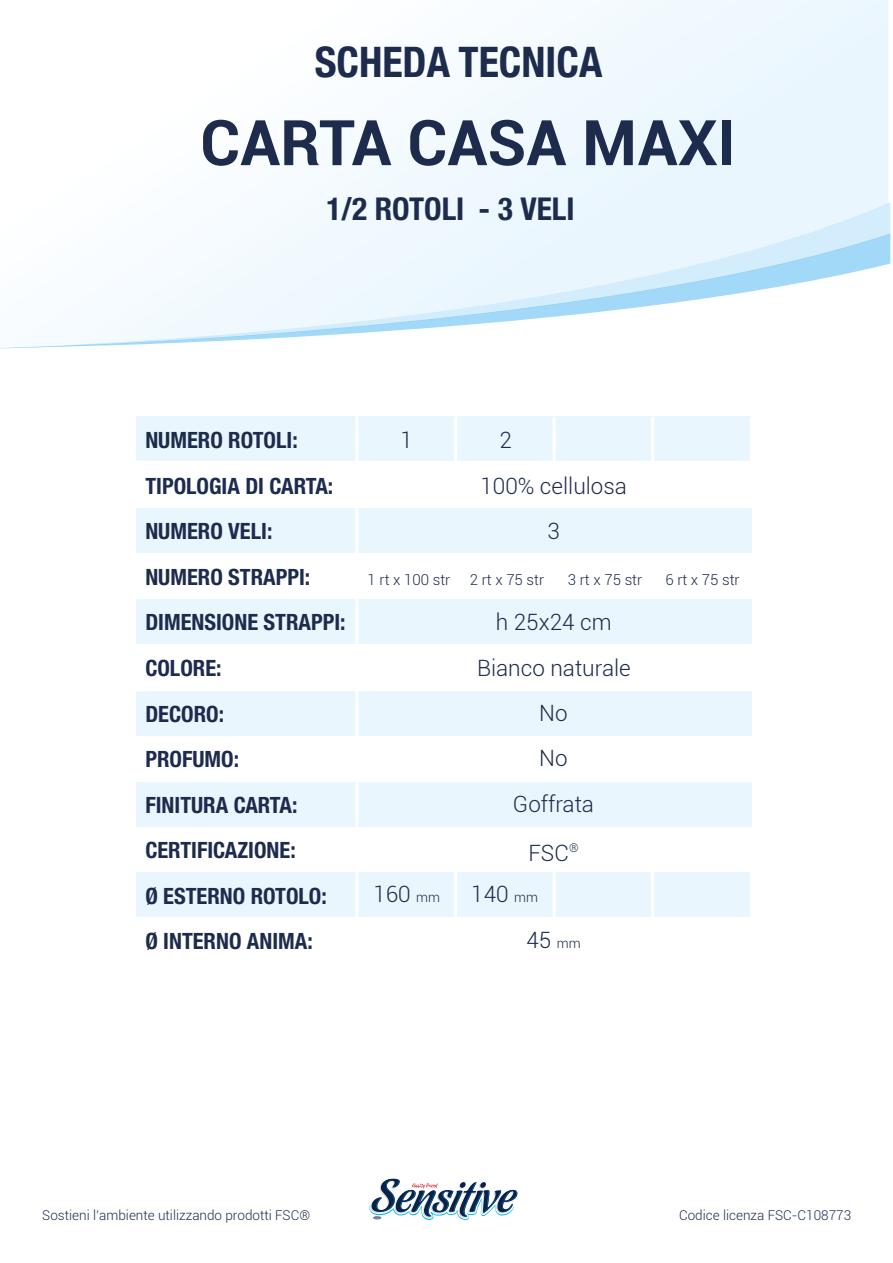
<style>
.page{position:relative;width:893px;height:1263px;background:#fff}
.page>*{position:absolute;margin:0;border:0;box-sizing:border-box;transform-origin:0 0}
.t1{font:700 63px "Roboto";color:#1d2b4d}
.t2{font:700 condensed 42px "Helvetica Neue";color:#1d2b4d}
.t3{font:700 condensed 31.5px "Helvetica Neue LT Std";color:#1d2b4d}
.t4{font:700 condensed 22.5px "Helvetica Neue LT Std";color:#1d2b4d}
.t5{font:300 22.5px "Roboto";color:#1d2b4d}
.t6{font:300 15px "Roboto";color:#1d2b4d}
.t7{font:300 13.5px "Roboto";color:#1d2b4d}
.s1{font-size:13.5px}
</style>
<div class="page">
<svg style="left:293px;top:0;width:595px;height:203px"></svg>
<svg style="left:0;top:203px;width:890px;height:146px;fill:#f1f9fe"></svg>
<svg style="left:369px;top:1178px;width:149px;height:42px"></svg>
<div style="left:136px;top:417px;width:616px;height:44px;background:#eaf6fe"></div>
<div style="left:136px;top:872px;width:616px;height:44px;background:#eaf6fe"></div>
<hr style="left:454px;top:417px;width:3px;height:501px;background:#fff">
<hr style="left:651px;top:417px;width:3px;height:501px;background:#fff">
<hr style="left:553px;top:417px;width:3px;height:501px;background:#fff">
<hr style="left:750px;top:417px;width:3px;height:501px;background:#fff">
<div style="left:136px;top:508px;width:616px;height:44px;background:#eaf6fe"></div>
<div style="left:136px;top:600px;width:616px;height:44px;background:#eaf6fe"></div>
<div style="left:136px;top:691px;width:616px;height:44px;background:#eaf6fe"></div>
<div style="left:136px;top:783px;width:616px;height:44px;background:#eaf6fe"></div>
<hr style="left:355px;top:416px;width:3px;height:540px;background:#fff">
<h2 class="t2" style="left:315px;top:27px;width:289px">SCHEDA TECNICA</h2>
<h1 class="t1" style="left:200px;top:98px;width:538px">CARTA CASA MAXI</h1>
<h3 class="t3" style="left:326px;top:189px;width:250px">1/2 ROTOLI - 3 VELI</h3>
<p class="t4" style="left:145px;top:427px;width:154px">NUMERO ROTOLI:</p>
<p class="t5" style="left:400px;top:425px;width:14px">1</p>
<p class="t5" style="left:499px;top:425px;width:14px">2</p>
<p class="t4" style="left:145px;top:472px;width:189px">TIPOLOGIA DI CARTA:</p>
<p class="t5" style="left:480px;top:470px;width:148px">100% cellulosa</p>
<p class="t4" style="left:145px;top:518px;width:129px">NUMERO VELI:</p>
<p class="t5" style="left:547px;top:515px;width:14px">3</p>
<p class="t4" style="left:145px;top:563px;width:166px">NUMERO STRAPPI:</p>
<p class="t6" style="left:368px;top:569px;width:84px">1 rt x 100 str</p>
<p class="t6" style="left:470px;top:569px;width:76px">2 rt x 75 str</p>
<p class="t6" style="left:568px;top:569px;width:76px">3 rt x 75 str</p>
<p class="t6" style="left:665px;top:569px;width:76px">6 rt x 75 str</p>
<p class="t4" style="left:145px;top:609px;width:202px">DIMENSIONE STRAPPI:</p>
<p class="t5" style="left:496px;top:606px;width:117px">h 25x24 cm</p>
<p class="t4" style="left:145px;top:654px;width:78px">COLORE:</p>
<p class="t5" style="left:477px;top:652px;width:155px">Bianco naturale</p>
<p class="t4" style="left:145px;top:700px;width:80px">DECORO:</p>
<p class="t5" style="left:539px;top:697px;width:30px">No</p>
<p class="t4" style="left:145px;top:745px;width:95px">PROFUMO:</p>
<p class="t5" style="left:539px;top:742px;width:30px">No</p>
<p class="t4" style="left:145px;top:791px;width:154px">FINITURA CARTA:</p>
<p class="t5" style="left:513px;top:788px;width:83px">Goffrata</p>
<p class="t4" style="left:145px;top:836px;width:152px">CERTIFICAZIONE:</p>
<p class="t5" style="left:528px;top:838px;width:52px">FSC<sup>®</sup></p>
<p class="t4" style="left:145px;top:882px;width:183px">Ø ESTERNO ROTOLO:</p>
<p class="t5" style="left:373px;top:879px;width:68px">160 <span class="s1">mm</span></p>
<p class="t5" style="left:471px;top:879px;width:68px">140 <span class="s1">mm</span></p>
<p class="t4" style="left:145px;top:927px;width:169px">Ø INTERNO ANIMA:</p>
<p class="t5" style="left:526px;top:924px;width:56px">45 <span class="s1">mm</span></p>
<p class="t7" style="left:42px;top:1206px;width:269px">Sostieni l’ambiente utilizzando prodotti FSC®</p>
<p class="t7" style="left:679px;top:1206px;width:174px">Codice licenza FSC-C108773</p>
</div>
